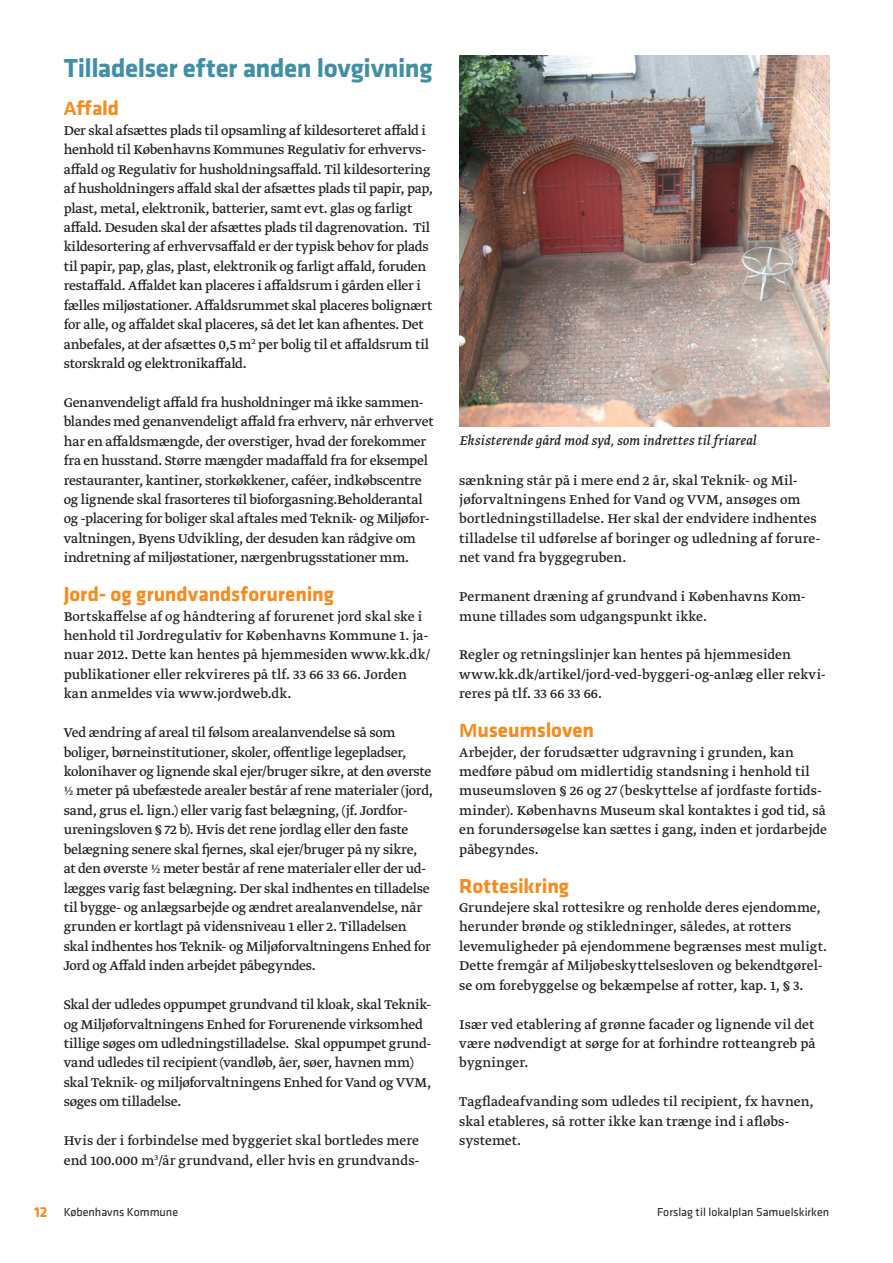
<style>
.page{position:relative;width:893px;height:1263px;background:#fff}
.page>*{position:absolute;margin:0;border:0;box-sizing:border-box;transform-origin:0 0}
.t1{font:700 27px "Klavika";letter-spacing:-.01em;color:#418fa7}
.t2{font:700 21px "Klavika";color:#f68b1f}
.t3{font:15px/19.4px "Greta Text";letter-spacing:-.01em;color:#231f20}
.t4{font:italic 15px "Greta Text";letter-spacing:.005em;color:#231f20}
.t5{font:12px "Klavika";color:#231f20}
.s1{font-family:"Calibri"}
.s2{font-weight:700;font-size:15px;color:#f68b1f}
</style>
<div class="page">
<img style="left:459px;top:56px;width:370px;height:370px">
<h1 class="t1" style="left:64px;top:58px;width:370px">Tilladelser efter anden lovgivning</h1>
<h2 class="t2" style="left:64px;top:100px;width:57px"><span class="s1">A</span>ffald</h2>
<p class="t3" style="left:64px;top:122px;width:371px">Der skal afsættes plads til opsamling af kildesorteret affald i henhold til Københavns Kommunes Regulativ for erhvervs&shy;affald og Regulativ for husholdningsaffald. Til kildesortering af husholdningers affald skal der afsættes plads til papir, pap, plast, metal, elektronik, batterier, samt evt. glas og farligt affald. Desuden skal der afsættes plads til dagrenovation. Til kildesortering af erhvervsaffald er der typisk behov for plads til papir, pap, glas, plast, elektronik og farligt affald, foruden restaffald. Affaldet kan placeres i affaldsrum i gården eller i fælles miljøstationer. Affaldsrummet skal placeres bolignært for alle, og affaldet skal placeres, så det let kan afhentes. Det anbefales, at der afsættes 0,5 m<sup>2</sup> per bolig til et affaldsrum til storskrald og elektronikaffald.</p>
<p class="t3" style="left:64px;top:394px;width:371px">Genanvendeligt affald fra husholdninger må ikke sammen&shy;blandes med genanvendeligt affald fra erhverv, når erhvervet har en affaldsmængde, der overstiger, hvad der forekommer fra en husstand. Større mængder madaffald fra for eksempel restauranter, kantiner, storkøkkener, caféer, indkøbscentre og lignende skal frasorteres til bioforgasning.Beholderantal og -placering for boliger skal aftales med Teknik- og Miljøfor&shy;valtningen, Byens Udvikling, der desuden kan rådgive om indretning af miljøstationer, nærgenbrugsstationer mm.</p>
<h2 class="t2" style="left:64px;top:586px;width:272px">Jord- og grundvandsforurening</h2>
<p class="t3" style="left:64px;top:607px;width:368px">Bortskaffelse af og håndtering af forurenet jord skal ske i henhold til Jordregulativ for Københavns Kommune 1. ja&shy;nuar 2012. Dette kan hentes på hjemmesiden www.kk.dk/ publikationer eller rekvireres på tlf. 33 66 33 66. Jorden kan anmeldes via www.jordweb.dk.</p>
<p class="t3" style="left:64px;top:724px;width:371px">Ved ændring af areal til følsom arealanvendelse så som boliger, børneinstitutioner, skoler, offentlige legepladser, kolonihaver og lignende skal ejer/bruger sikre, at den øverste ½ meter på ubefæstede arealer består af rene materialer (jord, sand, grus el. lign.) eller varig fast belægning, (jf. Jordfor&shy;ureningsloven § 72 b). Hvis det rene jordlag eller den faste belægning senere skal fjernes, skal ejer/bruger på ny sikre, at den øverste ½ meter består af rene materialer eller der ud&shy;lægges varig fast belægning. Der skal indhentes en tilladelse til bygge- og anlægsarbejde og ændret arealanvendelse, når grunden er kortlagt på vidensniveau 1 eller 2. Tilladelsen skal indhentes hos Teknik- og Miljøforvaltningens Enhed for Jord og Affald inden arbejdet påbegyndes.</p>
<p class="t3" style="left:64px;top:996px;width:369px">Skal der udledes oppumpet grundvand til kloak, skal Teknik&shy;og Miljøforvaltningens Enhed for Forurenende virksomhed tillige søges om udledningstilladelse. Skal oppumpet grund&shy;vand udledes til recipient (vandløb, åer, søer, havnen mm) skal Teknik- og miljøforvaltningens Enhed for Vand og VVM, søges om tilladelse.</p>
<p class="t3" style="left:64px;top:1132px;width:357px">Hvis der i forbindelse med byggeriet skal bortledes mere end 100.000 m<sup>3</sup>/år grundvand, eller hvis en grundvands-</p>
<p class="t4" style="left:459px;top:435px;width:299px">Eksisterende gård mod syd, som indrettes til friareal</p>
<p class="t3" style="left:459px;top:471px;width:363px">sænkning står på i mere end 2 år, skal Teknik- og Mil&shy;jøforvaltningens Enhed for Vand og VVM, ansøges om bortledningstilladelse. Her skal der endvidere indhentes tilladelse til udførelse af boringer og udledning af forure&shy;net vand fra byggegruben.</p>
<p class="t3" style="left:459px;top:588px;width:348px">Permanent dræning af grundvand i Københavns Kom&shy;mune tillades som udgangspunkt ikke.</p>
<p class="t3" style="left:459px;top:646px;width:368px">Regler og retningslinjer kan hentes på hjemmesiden www.kk.dk/artikel/jord-ved-byggeri-og-anlæg eller rekvi&shy;reres på tlf. 33 66 33 66.</p>
<h2 class="t2" style="left:459px;top:722px;width:136px"><span class="s1">M</span>useumsloven</h2>
<p class="t3" style="left:459px;top:743px;width:369px">Arbejder, der forudsætter udgravning i grunden, kan medføre påbud om midlertidig standsning i henhold til museumsloven § 26 og 27 (beskyttelse af jordfaste fortids&shy;minder). Københavns Museum skal kontaktes i god tid, så en forundersøgelse kan sættes i gang, inden et jordarbejde påbegyndes.</p>
<h2 class="t2" style="left:459px;top:877px;width:111px">rottesikring</h2>
<p class="t3" style="left:459px;top:898px;width:369px">Grundejere skal rottesikre og renholde deres ejendomme, herunder brønde og stikledninger, således, at rotters levemuligheder på ejendommene begrænses mest muligt.<br>Dette fremgår af Miljøbeskyttelsesloven og bekendtgørel&shy;se om forebyggelse og bekæmpelse af rotter, kap. 1, § 3.</p>
<p class="t3" style="left:459px;top:1015px;width:358px;text-align:justify">Især ved etablering af grønne facader og lignende vil det være nødvendigt at sørge for at forhindre rotteangreb på bygninger.</p>
<p class="t3" style="left:459px;top:1093px;width:356px">Tagfladeafvanding som udledes til recipient, fx havnen, skal etableres, så rotter ikke kan trænge ind i afløbs&shy;systemet.</p>
<p class="t5" style="left:34px;top:1207px;width:146px"><span class="s2">12</span> Københavns Kommune</p>
<p class="t5" style="left:657px;top:1207px;width:174px">Forslag til lokalplan Samuelskirken</p>
</div>
